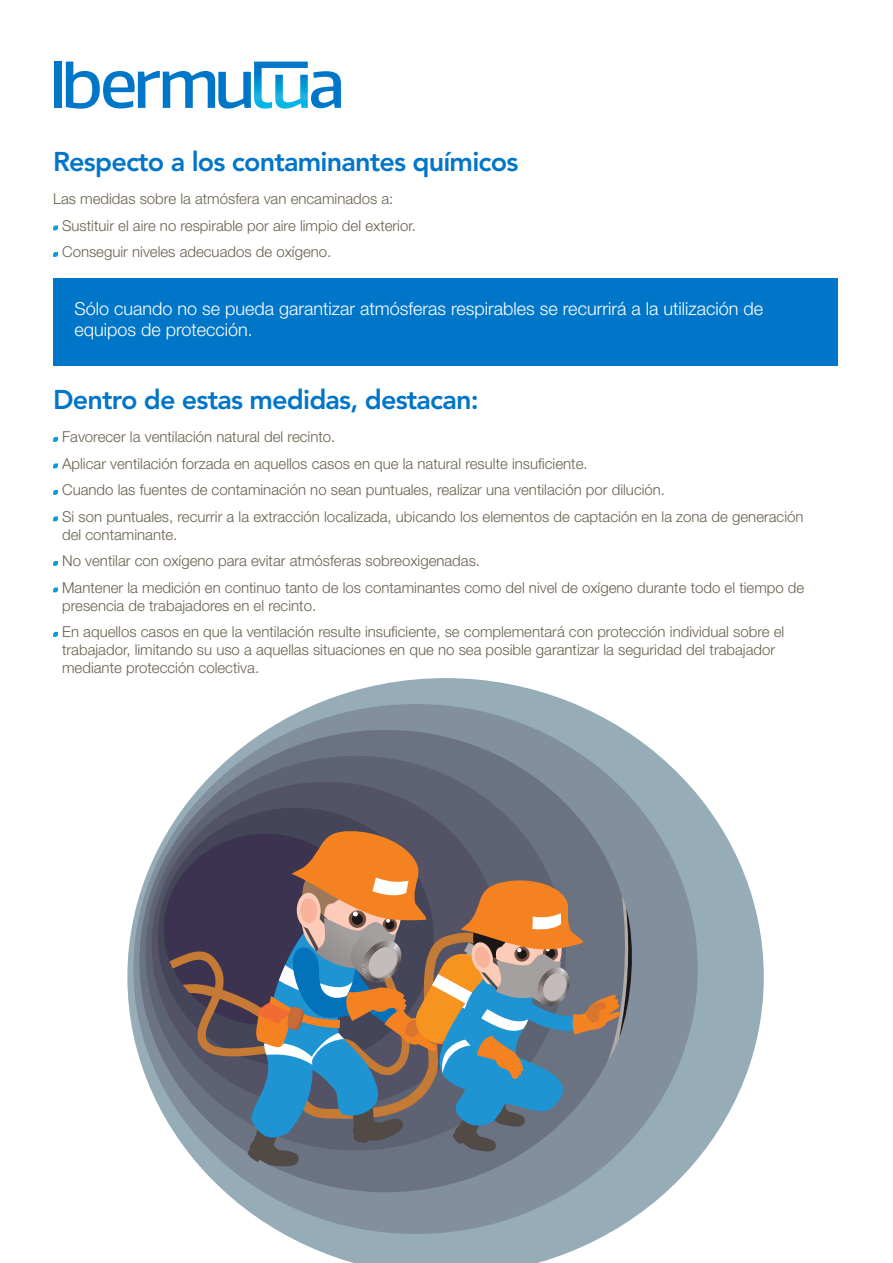
<style>
.page{position:relative;width:893px;height:1263px;background:#fff}
.page>*{position:absolute;margin:0;border:0;box-sizing:border-box;transform-origin:0 0}
.t1{font:800 27px "Avenir LT Std";letter-spacing:-.03em;color:#0075c9}
.t2{font:300 18px/21px "Helvetica Neue LT Std";color:#fff}
.t3{font:300 15px/18px "Helvetica Neue LT Std";color:#69614e}
</style>
<div class="page">
<div style="left:54px;top:62px;width:8px;height:46px;background:#0076c8"></div>
<svg style="left:66px;top:62px;width:275px;height:47px"></svg>
<svg style="left:53px;top:225px;width:5px;height:5px"></svg>
<svg style="left:53px;top:252px;width:5px;height:5px"></svg>
<svg style="left:53px;top:437px;width:5px;height:5px"></svg>
<svg style="left:53px;top:463px;width:5px;height:5px"></svg>
<svg style="left:53px;top:490px;width:5px;height:5px"></svg>
<svg style="left:53px;top:516px;width:5px;height:5px"></svg>
<svg style="left:53px;top:561px;width:5px;height:5px"></svg>
<svg style="left:53px;top:587px;width:5px;height:5px"></svg>
<svg style="left:53px;top:632px;width:5px;height:5px"></svg>
<div style="left:53px;top:278px;width:785px;height:88px;background:#0076c8"></div>
<svg style="left:127px;top:678px;width:637px;height:585px"></svg>
<div style="left:133px;top:704px;width:565px;height:530px;background:#828f9e;border-radius:50%"></div>
<div style="left:140px;top:730px;width:492px;height:462px;background:#6b7382;border-radius:50%"></div>
<div style="left:146px;top:756px;width:420px;height:394px;background:#5e6373;border-radius:50%"></div>
<div style="left:152px;top:782px;width:348px;height:327px;background:#545266;border-radius:50%"></div>
<div style="left:158px;top:808px;width:276px;height:259px;background:#454559;border-radius:50%"></div>
<svg style="left:167px;top:828px;width:474px;height:340px"></svg>
<p class="t1" style="left:53px;top:146px;width:467px">Respecto a los contaminantes químicos</p>
<p class="t3" style="left:53px;top:190px;width:342px">Las medidas sobre la atmósfera van encaminados a:</p>
<p class="t3" style="left:62px;top:216px;width:355px">Sustituir el aire no respirable por aire limpio del exterior.</p>
<p class="t3" style="left:62px;top:243px;width:271px">Conseguir niveles adecuados de oxígeno.</p>
<p class="t2" style="left:74px;top:297px;width:690px">Sólo cuando no se pueda garantizar atmósferas respirables se recurrirá a la utilización de equipos de protección.</p>
<p class="t1" style="left:53px;top:384px;width:427px">Dentro de estas medidas, destacan:</p>
<p class="t3" style="left:62px;top:428px;width:275px">Favorecer la ventilación natural del recinto.</p>
<p class="t3" style="left:62px;top:454px;width:527px">Aplicar ventilación forzada en aquellos casos en que la natural resulte insuficiente.</p>
<p class="t3" style="left:62px;top:481px;width:604px">Cuando las fuentes de contaminación no sean puntuales, realizar una ventilación por dilución.</p>
<p class="t3" style="left:62px;top:507px;width:743px">Si son puntuales, recurrir a la extracción localizada, ubicando los elementos de captación en la zona de generación del contaminante.</p>
<p class="t3" style="left:62px;top:552px;width:419px">No ventilar con oxígeno para evitar atmósferas sobreoxigenadas.</p>
<p class="t3" style="left:62px;top:578px;width:744px">Mantener la medición en continuo tanto de los contaminantes como del nivel de oxígeno durante todo el tiempo de presencia de trabajadores en el recinto.</p>
<p class="t3" style="left:62px;top:623px;width:724px">En aquellos casos en que la ventilación resulte insuficiente, se complementará con protección individual sobre el trabajador, limitando su uso a aquellas situaciones en que no sea posible garantizar la seguridad del trabajador mediante protección colectiva.</p>
</div>
